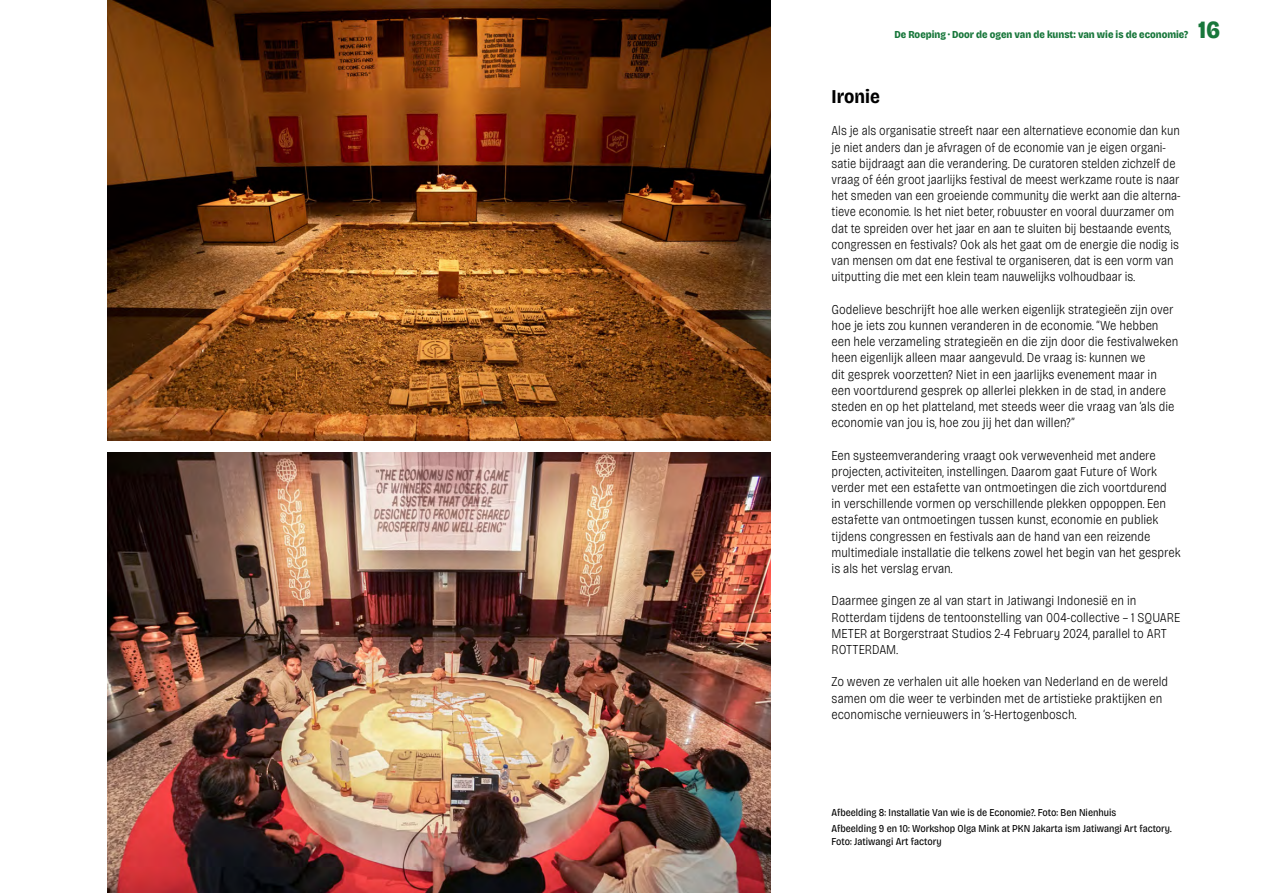
<style>
.page{position:relative;width:1263px;height:893px;background:#fff}
.page>*{position:absolute;margin:0;border:0;box-sizing:border-box;transform-origin:0 0}
.t1{font:800 semi-condensed 24.75px "Bricolage Grotesque 24 pt";color:#18773b}
.t2{font:700 semi-condensed 19.5px "Bricolage Grotesque 24 pt";color:#000}
.t3{font:200 semi-condensed 13.5px/16.2px "Bricolage Grotesque 24 pt";color:#000}
.t4{font:800 semi-condensed 10.65px "Bricolage Grotesque 24 pt";color:#18773b}
.t5{font:semi-condensed 10.5px/16.2px "Bricolage Grotesque 24 pt";color:#000}
</style>
<div class="page">
<img style="left:107px;top:0;width:664px;height:440px">
<img style="left:107px;top:453px;width:664px;height:440px">
<p class="t4" style="left:894px;top:26px;width:295px">De Roeping · Door de ogen van de kunst: van wie is de economie?</p>
<h1 class="t1" style="left:1198px;top:10px;width:24px">16</h1>
<h2 class="t2" style="left:831px;top:81px;width:50px">Ironie</h2>
<p class="t3" style="left:831px;top:122px;width:351px">Als je als organisatie streeft naar een alternatieve economie dan kun je niet anders dan je afvragen of de economie van je eigen organi&shy;satie bijdraagt aan die verandering. De curatoren stelden zichzelf de vraag of één groot jaarlijks festival de meest werkzame route is naar het smeden van een groeiende community die werkt aan die alterna&shy;tieve economie. Is het niet beter, robuuster en vooral duurzamer om dat te spreiden over het jaar en aan te sluiten bij bestaande events, congressen en festivals? Ook als het gaat om de energie die nodig is van mensen om dat ene festival te organiseren, dat is een vorm van uitputting die met een klein team nauwelijks volhoudbaar is.</p>
<p class="t3" style="left:831px;top:300px;width:348px">Godelieve beschrijft hoe alle werken eigenlijk strategieën zijn over hoe je iets zou kunnen veranderen in de economie. “We hebben een hele verzameling strategieën en die zijn door die festivalweken heen eigenlijk alleen maar aangevuld. De vraag is: kunnen we<br>dit gesprek voorzetten? Niet in een jaarlijks evenement maar in een voortdurend gesprek op allerlei plekken in de stad, in andere steden en op het platteland, met steeds weer die vraag van ‘als die economie van jou is, hoe zou jij het dan willen?”</p>
<p class="t3" style="left:831px;top:446px;width:351px">Een systeemverandering vraagt ook verwevenheid met andere projecten, activiteiten, instellingen. Daarom gaat Future of Work verder met een estafette van ontmoetingen die zich voortdurend<br>in verschillende vormen op verschillende plekken oppoppen. Een estafette van ontmoetingen tussen kunst, economie en publiek tijdens congressen en festivals aan de hand van een reizende multimediale installatie die telkens zowel het begin van het gesprek is als het verslag ervan.</p>
<p class="t3" style="left:831px;top:592px;width:350px">Daarmee gingen ze al van start in Jatiwangi Indonesië en in Rotterdam tijdens de tentoonstelling van 004-collective – 1 SQUARE METER at Borgerstraat Studios 2-4 February 2024, parallel to ART ROTTERDAM.</p>
<p class="t3" style="left:831px;top:673px;width:338px">Zo weven ze verhalen uit alle hoeken van Nederland en de wereld samen om die weer te verbinden met de artistieke praktijken en economische vernieuwers in ‘s-Hertogenbosch.</p>
<p class="t5" style="left:831px;top:804px;width:342px">Afbeelding 8: Installatie Van wie is de Economie?. Foto: Ben Nienhuis<br>Afbeelding 9 en 10: Workshop Olga Mink at PKN Jakarta ism Jatiwangi Art factory.</p>
<p class="t5" style="left:831px;top:833px;width:112px">Foto: Jatiwangi Art factory</p>
</div>
